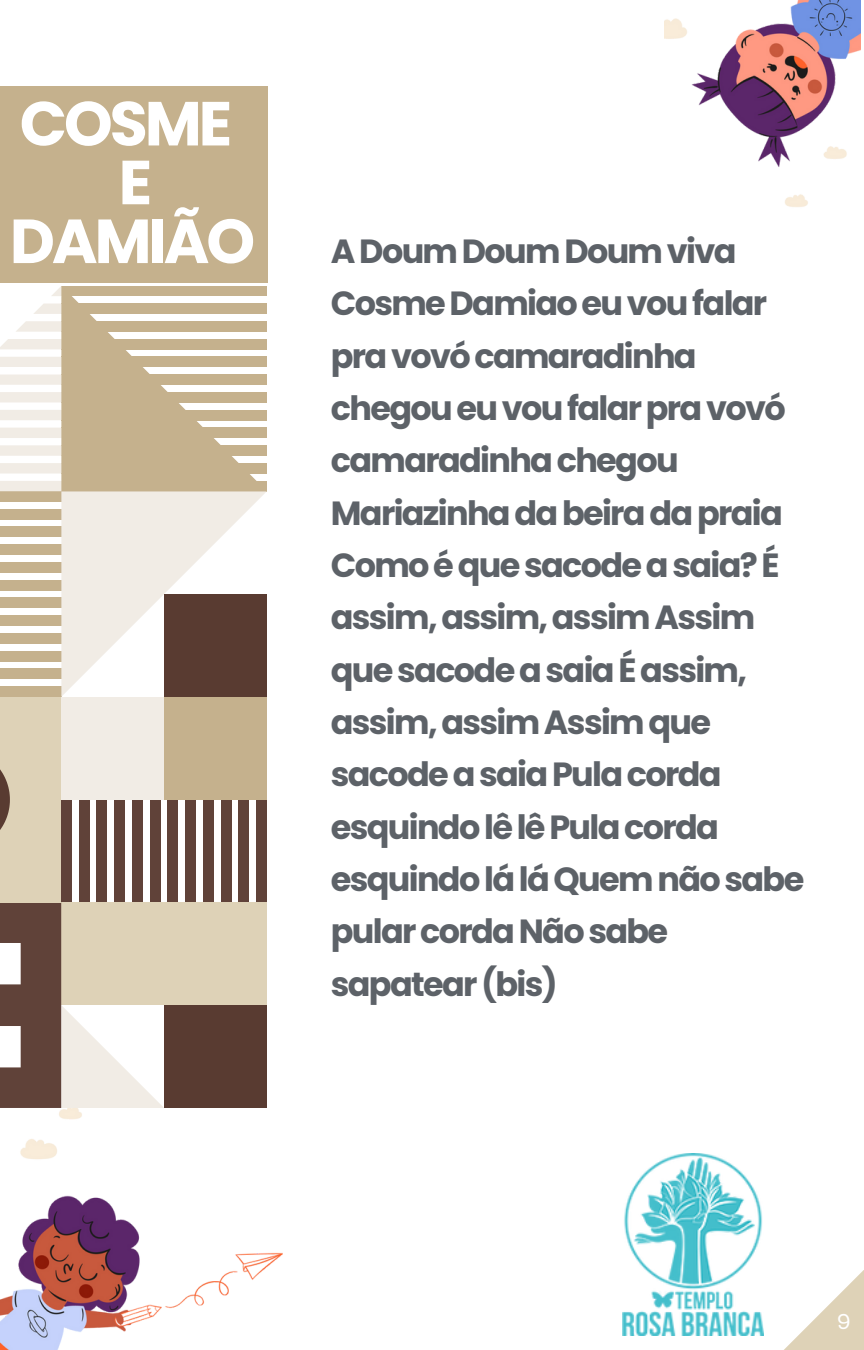
<style>
.page{position:relative;width:864px;height:1350px;background:#fff}
.page>*{position:absolute;margin:0;border:0;box-sizing:border-box;transform-origin:0 0}
.t1{font:700 62.1px "Poppins";letter-spacing:-.05em;color:#fff}
.t2{font:700 33.52px/52.2px "Poppins";letter-spacing:-.05em;color:#5d6268}
.t3{font:20.93px "Sanchez";color:#fff}
</style>
<div class="page">
<svg style="left:784px;top:1270px;width:80px;height:80px"></svg>
<img style="left:622px;top:1154px;width:142px;height:182px">
<img style="left:0;top:1108px;width:283px;height:242px">
<img style="left:665px;top:0;width:196px;height:207px">
<div style="left:257px;top:800px;width:10px;height:102px;background:#604239"></div>
<div style="left:239px;top:800px;width:10px;height:102px;background:#604239"></div>
<div style="left:221px;top:800px;width:10px;height:102px;background:#604239"></div>
<div style="left:203px;top:800px;width:11px;height:102px;background:#604239"></div>
<div style="left:185px;top:800px;width:11px;height:102px;background:#604239"></div>
<div style="left:168px;top:800px;width:10px;height:102px;background:#604239"></div>
<div style="left:150px;top:800px;width:10px;height:102px;background:#604239"></div>
<div style="left:132px;top:800px;width:11px;height:102px;background:#604239"></div>
<div style="left:114px;top:800px;width:11px;height:102px;background:#604239"></div>
<div style="left:97px;top:800px;width:10px;height:102px;background:#604239"></div>
<div style="left:79px;top:800px;width:10px;height:102px;background:#604239"></div>
<div style="left:61px;top:800px;width:11px;height:102px;background:#604239"></div>
<div style="left:61px;top:902px;width:206px;height:103px;background:#ded2b7"></div>
<div style="left:164px;top:1005px;width:103px;height:103px;background:#593b31"></div>
<div style="left:164px;top:697px;width:103px;height:103px;background:#c5b18d"></div>
<div style="left:61px;top:697px;width:103px;height:103px;background:#f1ece5"></div>
<svg style="left:0;top:902px;width:164px;height:206px"></svg>
<svg style="left:0;top:286px;width:267px;height:411px"></svg>
<div style="left:0;top:697px;width:61px;height:205px;background:#ded2b7"></div>
<svg style="left:0;top:769px;width:10px;height:61px"></svg>
<div style="left:0;top:86px;width:267px;height:197px;background:#c5b18d"></div>
<p class="t1" style="left:20px;top:80px;width:214px">COSME</p>
<p class="t1" style="left:119px;top:139px;width:35px">E</p>
<p class="t1" style="left:10px;top:198px;width:247px">DAMIÃO</p>
<p class="t2" style="left:331px;top:225px;width:475px">A Doum Doum Doum viva<br>Cosme Damiao eu vou falar pra vovó camaradinha chegou eu vou falar pra vovó camaradinha chegou<br>Mariazinha da beira da praia<br>Como é que sacode a saia? É assim, assim, assim Assim que sacode a saia É assim, assim, assim Assim que sacode a saia Pula corda esquindo lê lê Pula corda esquindo lá lá Quem não sabe pular corda Não sabe sapatear (bis)</p>
<p class="t3" style="left:838px;top:1308px;width:14px">9</p>
</div>
